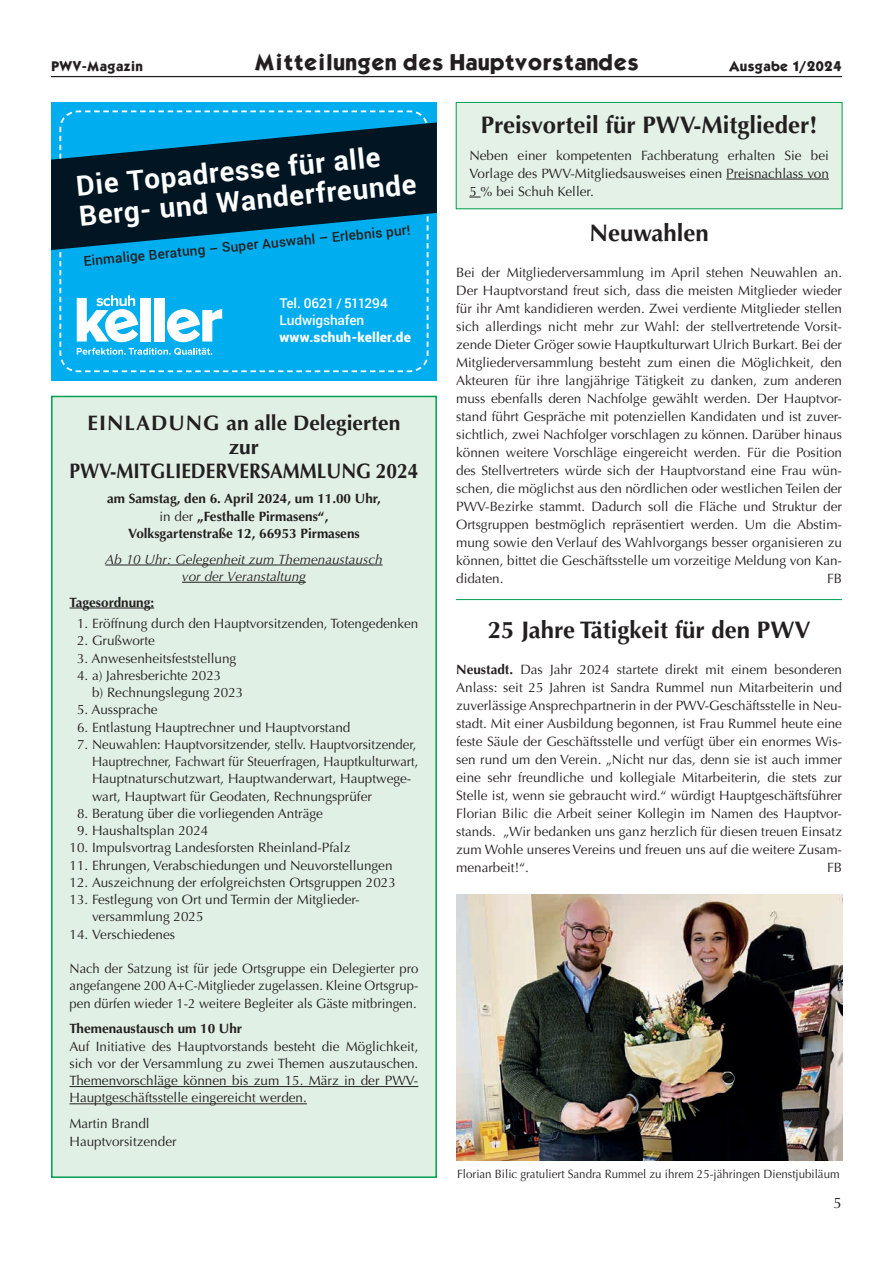
<style>
.page{position:relative;width:893px;height:1263px;background:#fff}
.page>*{position:absolute;margin:0;border:0;box-sizing:border-box;transform-origin:0 0}
.t1{font:700 28.05px/30px "Roboto";color:#fff}
.t2{font:700 24px "Optima LT Pro";color:#231f20}
.t3{font:700 21px/24px "Optima LT Pro";color:#231f20;text-align:center}
.t4{font:19.5px "Kabel Bd";color:#231f20}
.t5{font:15px "Optima";color:#231f20}
.t6{font:500 13.65px "Roboto";color:#231f20}
.t7{font:500 13.65px/16.6px "Roboto";letter-spacing:-.01em;color:#fff}
.t8{font:900 13.65px "Roboto";letter-spacing:.015em;color:#fff}
.t9{font:13.5px/18px "Optima";color:#231f20;text-align:justify}
.t10{font:700 13.5px/17.2px "Optima";color:#231f20;text-align:center}
.t11{font:italic 13.5px/17.2px "Optima";color:#231f20;text-align:center}
.t12{font:700 13.5px "Optima LT Pro";color:#231f20}
.t13{font:12px "Optima";color:#231f20;scale:.96 1}
.t14{font:12px "Kabel Bd";color:#231f20}
.s1{font-weight:400}
.s2{font-family:"Optima LT Pro";font-weight:700}
</style>
<div class="page">
<hr style="left:51px;top:76px;width:791px;height:1px;background:#231f20">
<img style="left:456px;top:894px;width:386px;height:267px">
<div style="left:52px;top:396px;width:384px;height:781px;background:#e1f0e5"></div>
<hr style="left:105px;top:565px;width:278px;height:1px;background:#231f20">
<hr style="left:182px;top:582px;width:124px;height:1px;background:#231f20">
<hr style="left:70px;top:608px;width:84px;height:1px;background:#231f20">
<hr style="left:70px;top:1086px;width:348px;height:1px;background:#231f20">
<hr style="left:70px;top:1103px;width:237px;height:1px;background:#231f20">
<div style="left:51px;top:396px;width:386px;height:782px;border:2px solid #009f4f"></div>
<div style="left:51px;top:102px;width:386px;height:279px;background:#00aeef"></div>
<svg style="left:59px;top:110px;width:370px;height:263px;background:#13b4f0"></svg>
<svg style="left:59px;top:250px;width:346px;height:123px;background:#1bb6f0"></svg>
<svg style="left:51px;top:122px;width:386px;height:128px;background:#01425e"></svg>
<hr style="left:456px;top:599px;width:386px;height:1px;background:#009f4f">
<div style="left:456px;top:102px;width:386px;height:107px;background:#e3f1e6"></div>
<hr style="left:726px;top:179px;width:103px;height:1px;background:#231f20">
<svg style="left:469px;top:197px;width:12px;height:1px"></svg>
<div style="left:456px;top:102px;width:386px;height:107px;border:1px solid #009f4f"></div>
<p class="t14" style="left:51px;top:57px;width:93px">PWV-Magazin</p>
<h3 class="t4" style="left:254px;top:48px;width:386px">Mitteilungen des Hauptvorstandes</h3>
<p class="t14" style="left:728px;top:57px;width:115px">Ausgabe 1/2024</p>
<h1 class="t1" style="left:75px;top:169px;width:340px;rotate:-5deg">Die Topadresse für alle<br>Berg- und Wanderfreunde</h1>
<p class="t6" style="left:83px;top:250px;width:330px;rotate:-5deg">Einmalige Beratung – Super Auswahl – Erlebnis pur!</p>
<p class="t7" style="left:279px;top:295px;width:110px">Tel. 0621 / 511294<br>Ludwigshafen</p>
<p class="t8" style="left:279px;top:327px;width:133px">www.schuh-keller.de</p>
<h3 class="t3" style="left:70px;top:410px;width:350px">EINLADUNG an alle Delegierten<br>zur<br>PWV-MITGLIEDERVERSAMMLUNG 2024</h3>
<p class="t10" style="left:107px;top:490px;width:275px">am Samstag, den 6. April 2024, um 11.00 Uhr, <span class="s1">in der</span> „Festhalle Pirmasens“,<br>Volksgartenstraße 12, 66953 Pirmasens</p>
<p class="t11" style="left:105px;top:551px;width:279px">Ab 10 Uhr: Gelegenheit zum Themenaustausch vor der Veranstaltung</p>
<p class="t12" style="left:70px;top:593px;width:86px">Tagesordnung:</p>
<p class="t9" style="left:77px;top:615px;width:343px">1. Eröffnung durch den Hauptvorsitzenden, Totengedenken</p>
<p class="t9" style="left:77px;top:632px;width:79px">2. Grußworte</p>
<p class="t9" style="left:77px;top:649px;width:161px">3. Anwesenheitsfeststellung</p>
<p class="t9" style="left:92px;top:667px;width:153px;line-height:17.2px;text-indent:-15px">4. a) Jahresberichte 2023<br>b) Rechnungslegung 2023</p>
<p class="t9" style="left:77px;top:701px;width:82px">5. Aussprache</p>
<p class="t9" style="left:77px;top:718px;width:275px">6. Entlastung Hauptrechner und Hauptvorstand</p>
<p class="t9" style="left:92px;top:736px;width:328px;line-height:17.2px;text-align:left;text-indent:-15px">7. Neuwahlen: Hauptvorsitzender, stellv. Hauptvorsitzender, Hauptrechner, Fachwart für Steuerfragen, Hauptkulturwart, Hauptnaturschutzwart, Hauptwanderwart, Hauptwege&shy;wart, Hauptwart für Geodaten, Rechnungsprüfer</p>
<p class="t9" style="left:77px;top:804px;width:247px">8. Beratung über die vorliegenden Anträge</p>
<p class="t9" style="left:77px;top:822px;width:133px">9. Haushaltsplan 2024</p>
<p class="t9" style="left:70px;top:839px;width:282px">10. Impulsvortrag Landesforsten Rheinland-Pfalz</p>
<p class="t9" style="left:70px;top:856px;width:325px">11. Ehrungen, Verabschiedungen und Neuvorstellungen</p>
<p class="t9" style="left:70px;top:873px;width:328px">12. Auszeichnung der erfolgreichsten Ortsgruppen 2023</p>
<p class="t9" style="left:92px;top:891px;width:269px;line-height:17.2px;text-indent:-23px">13. Festlegung von Ort und Termin der Mitglieder&shy;versammlung 2025</p>
<p class="t9" style="left:70px;top:925px;width:107px">14. Verschiedenes</p>
<p class="t9" style="left:70px;top:960px;width:350px;line-height:17.2px">Nach der Satzung ist für jede Ortsgruppe ein Delegierter pro angefangene 200 A+C-Mitglieder zugelassen. Kleine Ortsgrup&shy;pen dürfen wieder 1-2 weitere Begleiter als Gäste mitbringen.</p>
<p class="t12" style="left:70px;top:1020px;width:174px">Themenaustausch um 10 Uhr</p>
<p class="t9" style="left:70px;top:1038px;width:350px;line-height:17.2px">Auf Initiative des Hauptvorstands besteht die Möglichkeit, sich vor der Versammlung zu zwei Themen auszutauschen.<br>Themenvorschläge können bis zum 15. März in der PWV-Hauptgeschäftsstelle eingereicht werden.</p>
<p class="t9" style="left:70px;top:1115px;width:109px;line-height:17.2px">Martin Brandl<br>Hauptvorsitzender</p>
<h2 class="t2" style="left:481px;top:110px;width:338px">Preisvorteil für PWV-Mitglieder!</h2>
<p class="t9" style="left:469px;top:146px;width:361px">Neben einer kompetenten Fachberatung erhalten Sie bei Vorlage des PWV-Mitgliedsausweises einen Preisnachlass von 5 % bei Schuh Keller.</p>
<h2 class="t2" style="left:589px;top:218px;width:121px">Neuwahlen</h2>
<p class="t9" style="left:456px;top:264px;width:387px">Bei der Mitgliederversammlung im April stehen Neuwahlen an.<br>Der Hauptvorstand freut sich, dass die meisten Mitglieder wieder für ihr Amt kandidieren werden. Zwei verdiente Mitglieder stellen sich allerdings nicht mehr zur Wahl: der stellvertretende Vorsit&shy;zende Dieter Gröger sowie Hauptkulturwart Ulrich Burkart. Bei der Mitgliederversammlung besteht zum einen die Möglichkeit, den Akteuren für ihre langjährige Tätigkeit zu danken, zum anderen muss ebenfalls deren Nachfolge gewählt werden. Der Hauptvor&shy;stand führt Gespräche mit potenziellen Kandidaten und ist zuver&shy;sichtlich, zwei Nachfolger vorschlagen zu können. Darüber hinaus können weitere Vorschläge eingereicht werden. Für die Position des Stellvertreters würde sich der Hauptvorstand eine Frau wün&shy;schen, die möglichst aus den nördlichen oder westlichen Teilen der PWV-Bezirke stammt. Dadurch soll die Fläche und Struktur der Ortsgruppen bestmöglich repräsentiert werden. Um die Abstim&shy;mung sowie den Verlauf des Wahlvorgangs besser organisieren zu können, bittet die Geschäftsstelle um vorzeitige Meldung von Kan&shy;didaten.</p>
<p class="t9" style="left:827px;top:570px;width:16px">FB</p>
<h2 class="t2" style="left:488px;top:614px;width:324px">25 Jahre Tätigkeit für den PWV</h2>
<p class="t9" style="left:456px;top:660px;width:387px"><span class="s2">Neustadt.</span> Das Jahr 2024 startete direkt mit einem besonderen Anlass: seit 25 Jahren ist Sandra Rummel nun Mitarbeiterin und zuverlässige Ansprechpartnerin in der PWV-Geschäftsstelle in Neu&shy;stadt. Mit einer Ausbildung begonnen, ist Frau Rummel heute eine feste Säule der Geschäftsstelle und verfügt über ein enormes Wis&shy;sen rund um den Verein. „Nicht nur das, denn sie ist auch immer eine sehr freundliche und kollegiale Mitarbeiterin, die stets zur Stelle ist, wenn sie gebraucht wird.“ würdigt Hauptgeschäftsführer Florian Bilic die Arbeit seiner Kollegin im Namen des Hauptvor&shy;stands. „Wir bedanken uns ganz herzlich für diesen treuen Einsatz zum Wohle unseres Vereins und freuen uns auf die weitere Zusam&shy;menarbeit!“.</p>
<p class="t9" style="left:827px;top:858px;width:16px">FB</p>
<p class="t13" style="left:457px;top:1167px;width:400px">Florian Bilic gratuliert Sandra Rummel zu ihrem 25-jähringen Dienstjubiläum</p>
<p class="t5" style="left:834px;top:1194px;width:10px">5</p>
</div>
